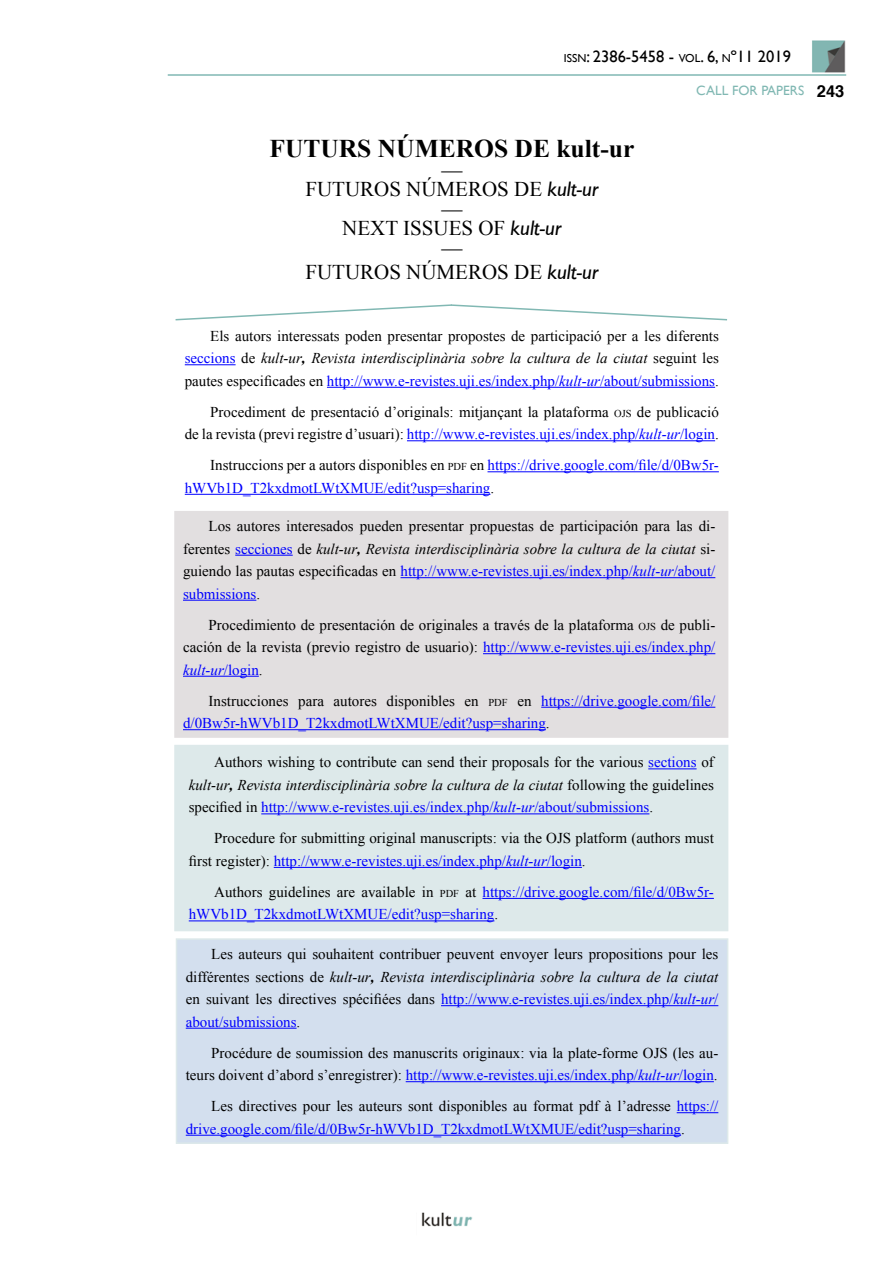
<style>
.page{position:relative;width:893px;height:1263px;background:#fff}
.page>*{position:absolute;margin:0;border:0;box-sizing:border-box;transform-origin:0 0}
.t1{font:700 25.5px "Times New Roman";color:#000}
.t2{font:21px/19.5px "Times New Roman";color:#000;text-align:center}
.t3{font:16.5px "Gill Sans";color:#000}
.t4{font:15px/22.5px "Times New Roman";color:#000;text-align:justify}
.t5{font:15px/22.5px "Times New Roman";color:#00f}
.t6{font:13.5px "Gill Sans";color:#81b8b3}
.s1{font-size:11.55px}
.s2{font-style:inherit}
.s3{font-family:"Helvetica";font-weight:700;font-size:16.5px;color:#000}
.s4{font-family:"Gill Sans";font-style:italic}
.s5{color:#00f}
.s6{font-style:italic}
.s7{font-weight:700;font-style:italic}
.s8{font-style:italic;color:#00f}
.s9{font-size:10.5px}
.s10{color:#000}
.s11{font-size:10.5px;color:#000}
</style>
<div class="page">
<img style="left:421px;top:1212px;width:52px;height:15px">
<img style="left:812px;top:40px;width:34px;height:33px">
<hr style="left:168px;top:74px;width:678px;height:2px;background:#81b8b3">
<svg style="left:175px;top:304px;width:553px;height:17px"></svg>
<hr style="left:185px;top:364px;width:51px;height:1px;background:#00f">
<hr style="left:327px;top:387px;width:388px;height:1px;background:#00f">
<hr style="left:407px;top:440px;width:308px;height:1px;background:#00f">
<hr style="left:487px;top:471px;width:232px;height:1px;background:#00f">
<hr style="left:185px;top:494px;width:305px;height:1px;background:#00f">
<div style="left:176px;top:513px;width:550px;height:222px;background:#e2dfe0"></div>
<hr style="left:235px;top:555px;width:58px;height:1px;background:#00f">
<hr style="left:401px;top:577px;width:314px;height:1px;background:#00f">
<hr style="left:183px;top:600px;width:73px;height:1px;background:#00f">
<hr style="left:483px;top:653px;width:232px;height:1px;background:#00f">
<hr style="left:183px;top:676px;width:76px;height:1px;background:#00f">
<hr style="left:541px;top:707px;width:174px;height:1px;background:#00f">
<hr style="left:183px;top:729px;width:363px;height:1px;background:#00f">
<div style="left:174px;top:511px;width:554px;height:227px;border:4px solid #e2dfe0"></div>
<div style="left:177px;top:748px;width:548px;height:180px;background:#dde9ea"></div>
<hr style="left:648px;top:768px;width:49px;height:1px;background:#00f">
<hr style="left:261px;top:813px;width:388px;height:1px;background:#00f">
<hr style="left:274px;top:867px;width:308px;height:1px;background:#00f">
<hr style="left:482px;top:898px;width:232px;height:1px;background:#00f">
<hr style="left:189px;top:920px;width:305px;height:1px;background:#00f">
<div style="left:174px;top:745px;width:554px;height:186px;border:6px solid #dde9ea"></div>
<div style="left:176px;top:939px;width:552px;height:204px;background:#d3dfee"></div>
<hr style="left:441px;top:1005px;width:277px;height:1px;background:#00f">
<hr style="left:186px;top:1028px;width:111px;height:1px;background:#00f">
<hr style="left:406px;top:1081px;width:308px;height:1px;background:#00f">
<hr style="left:677px;top:1112px;width:41px;height:1px;background:#00f">
<hr style="left:186px;top:1135px;width:495px;height:1px;background:#00f">
<div style="left:176px;top:938px;width:552px;height:206px;border:2px solid #dde9ea"></div>
<p class="t3" style="left:564px;top:47px;width:229px"><span class="s1">ISSN</span>: 2386-5458 - <span class="s1">VOL</span><span class="s2">. 6,</span> <span class="s1">N</span><span class="s2">º11 2019</span></p>
<p class="t6" style="left:696px;top:83px;width:150px">CALL FOR PAPERS <span class="s3">243</span></p>
<h1 class="t1" style="left:269px;top:131px;width:366px">FUTURS NÚMEROS DE kult-ur</h1>
<h2 class="t2" style="left:305px;top:160px;width:295px">—<br>FUTUROS NÚMEROS DE <span class="s4">kult-ur </span>—<br>NEXT ISSUES OF <span class="s4">kult-ur<br></span>—</h2>
<h2 class="t2" style="left:305px;top:262px;width:295px">FUTUROS NÚMEROS DE <span class="s4">kult-ur</span></h2>
<p class="t4" style="left:185px;top:324px;width:536px;text-indent:26px">Els autors interessats poden presentar propostes de participació per a les diferents <span class="s5">seccions</span> de <span class="s6">kult-ur</span><span class="s7">,</span> <span class="s6">Revista interdisciplinària sobre la cultura de la ciutat</span> seguint les pautes especificades en <span class="s5">http://www.e-revistes.uji.es/index.php/</span><span class="s8">kult-ur</span><span class="s5">/about/submissions</span>.</p>
<p class="t4" style="left:185px;top:400px;width:536px;text-align:right">Procediment de presentació d’originals: mitjançant la plataforma <span class="s9">OJS</span> de publicació<br>de la revista (previ registre d’usuari): <span class="s5">http://www.e-revistes.uji.es/index.php/</span><span class="s8">kult-ur</span><span class="s5">/login</span>.</p>
<p class="t5" style="left:185px;top:454px;width:536px;text-indent:26px"><span class="s10">Instruccions per a autors disponibles en</span> <span class="s11">PDF</span> <span class="s10">en</span> https://drive.google.com/file/d/0Bw5r&shy;hWVb1D_T2kxdmotLWtXMUE/edit?usp=sharing<span class="s10">.</span></p>
<p class="t4" style="left:183px;top:514px;width:534px;text-indent:26px">Los autores interesados pueden presentar propuestas de participación para las di&shy;ferentes <span class="s5">secciones</span> de <span class="s6">kult-ur</span><span class="s7">,</span> <span class="s6">Revista interdisciplinària sobre la cultura de la ciutat</span> si&shy;guiendo las pautas especificadas en <span class="s5">http://www.e-revistes.uji.es/index.php/</span><span class="s8">kult-ur</span><span class="s5">/about/ submissions</span>.</p>
<p class="t4" style="left:183px;top:613px;width:534px;text-indent:26px">Procedimiento de presentación de originales a través de la plataforma <span class="s9">OJS</span> de publi&shy;cación de la revista (previo registro de usuario): <span class="s5">http://www.e-revistes.uji.es/index.php/ </span><span class="s8">kult-ur</span><span class="s5">/login</span>.</p>
<p class="t5" style="left:183px;top:689px;width:534px;text-indent:26px"><span class="s10">Instrucciones para autores disponibles en</span> <span class="s11">PDF</span> <span class="s10">en</span> https://drive.google.com/file/ d/0Bw5r-hWVb1D_T2kxdmotLWtXMUE/edit?usp=sharing<span class="s10">.</span></p>
<p class="t4" style="left:189px;top:751px;width:527px;text-indent:26px">Authors wishing to contribute can send their proposals for the various <span class="s5">sections</span> of <span class="s6">kult-ur</span><span class="s7">,</span> <span class="s6">Revista interdisciplinària sobre la cultura de la ciutat</span> following the guidelines specified in <span class="s5">http://www.e-revistes.uji.es/index.php/</span><span class="s8">kult-ur</span><span class="s5">/about/submissions</span>.</p>
<p class="t4" style="left:189px;top:827px;width:527px;text-indent:26px">Procedure for submitting original manuscripts: via the OJS platform (authors must first register): <span class="s5">http://www.e-revistes.uji.es/index.php/</span><span class="s8">kult-ur</span><span class="s5">/login</span>.</p>
<p class="t5" style="left:189px;top:880px;width:527px;text-indent:26px"><span class="s10">Authors guidelines are available in</span> <span class="s11">PDF</span> <span class="s10">at</span> https://drive.google.com/file/d/0Bw5r&shy;hWVb1D_T2kxdmotLWtXMUE/edit?usp=sharing<span class="s10">.</span></p>
<p class="t4" style="left:186px;top:942px;width:534px;text-indent:26px">Les auteurs qui souhaitent contribuer peuvent envoyer leurs propositions pour les différentes sections de <span class="s6">kult-ur</span><span class="s7">,</span> <span class="s6">Revista interdisciplinària sobre la cultura de la ciutat </span>en suivant les directives spécifiées dans <span class="s5">http://www.e-revistes.uji.es/index.php/</span><span class="s8">kult-ur</span><span class="s5">/ about/submissions</span>.</p>
<p class="t4" style="left:186px;top:1041px;width:534px;text-align:right">Procédure de soumission des manuscrits originaux: via la plate-forme OJS (les au&shy;teurs doivent d’abord s’enregistrer): <span class="s5">http://www.e-revistes.uji.es/index.php/</span><span class="s8">kult-ur</span><span class="s5">/login</span>.</p>
<p class="t5" style="left:186px;top:1094px;width:534px;text-indent:26px"><span class="s10">Les directives pour les auteurs sont disponibles au format pdf à l’adresse</span> https:// drive.google.com/file/d/0Bw5r-hWVb1D_T2kxdmotLWtXMUE/edit?usp=sharing<span class="s10">.</span></p>
</div>
